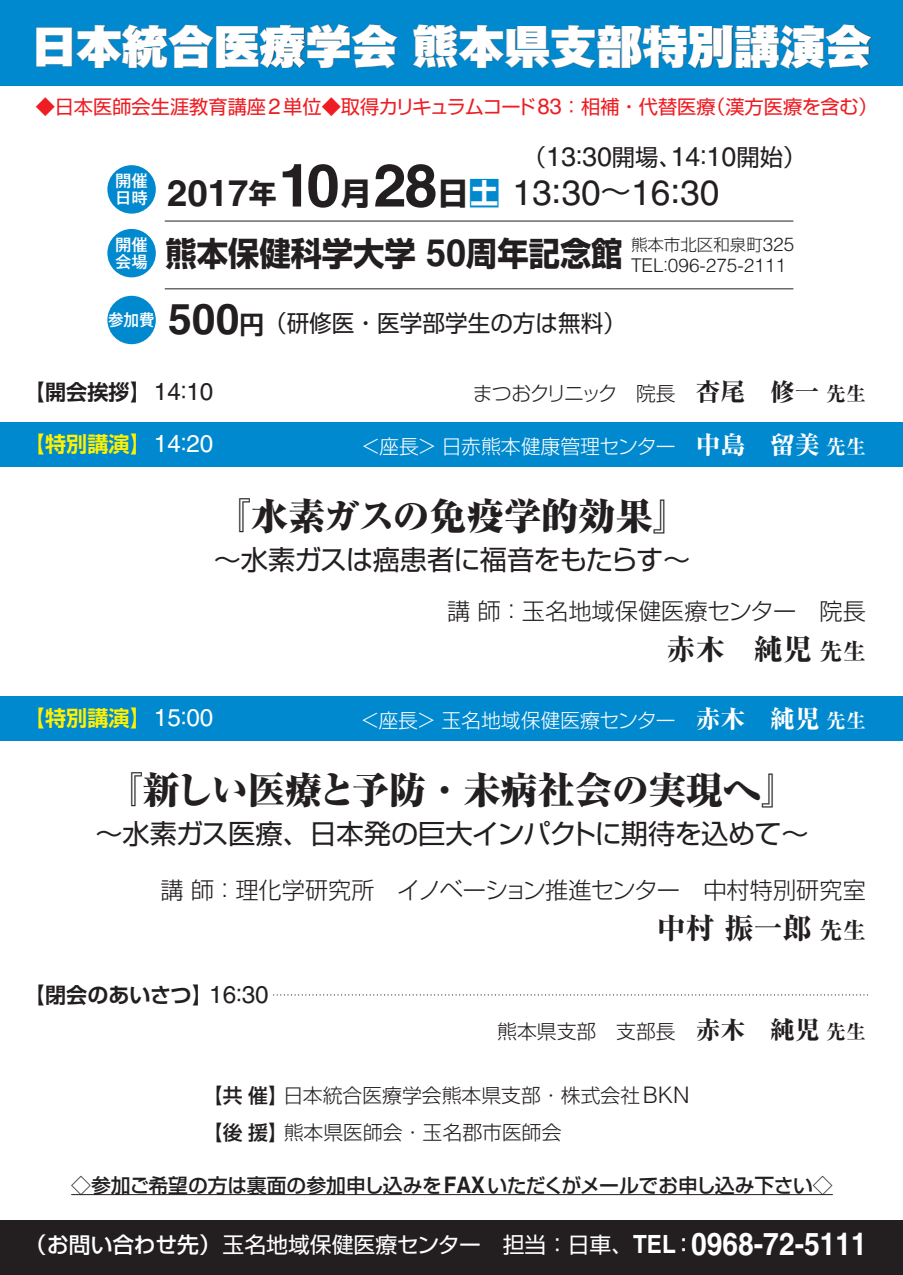
<style>
.page{position:relative;width:903px;height:1275px;background:#fff}
.page>*{position:absolute;margin:0;border:0;box-sizing:border-box;transform-origin:0 0}
.t1{font:900 45.85px "Gothic MB101 Pro";color:#fff}
.t2{font:800 expanded 37.27px "Ryumin Pr 5";color:#231f20}
.t3{font:700 36.57px "Helvetica LT Std";color:#231f20}
.t4{font:35.18px "Helvetica LT Std";color:#231f20}
.t5{font:700 32.9px "Shin Go Pr 5";color:#231f20;scale:.95 1}
.t6{font:700 31.15px "Shin Go Pro";color:#231f20}
.t7{font:800 29.05px "Ryumin Pr 5";color:#231f20}
.t8{font:27.3px "Shin Go Pro";letter-spacing:-.03em;color:#231f20}
.t9{font:300 23.28px "Shin Go Pro";color:#231f20}
.t10{font:23.28px "Shin Go Pro";color:#231f20}
.t11{font:21.88px "Shin Go Pro";color:#fff}
.t12{font:700 21px "Shin Go Pro De";color:#231f20}
.t13{font:700 21px "Shin Go Pro De";color:#fff101}
.t14{font:300 19.78px/36.8px "Shin Go Pro";color:#231f20}
.t15{font:300 19.78px "Shin Go Pro";color:#fff}
.t16{font:500 19.78px "Shin Go Pro";letter-spacing:-.015em;color:#231f20}
.t17{font:300 19.78px "Shin Go Pro";letter-spacing:-.095em;color:#231f20}
.t18{font:19.25px "Shin Go Pro";color:#ee1d23}
.t19{font:300 18.9px "Helvetica LT Std";color:#231f20}
.t20{font:300 16.45px "Shin Go Pro";color:#231f20}
.t21{font:500 16.28px/17px "Gothic MB101 Pro";color:#fff}
.t22{font:500 16.28px "Gothic MB101 Pro";color:#fff;scale:.95 1}
.s1{font-family:"Helvetica LT Std";font-size:22.05px}
.s2{font-family:"Gothic MB101 Pro";font-size:28.53px}
.s3{font-size:59.68px}
.s4{font-family:"Helvetica LT Std";font-size:59.68px}
.s5{color:#0089cf}
.s6{font-family:"Helvetica LT Std";font-size:26.78px}
.s7{font-family:"Shin Go Pro";font-size:30.62px}
.s8{font-family:"Helvetica LT Std";font-size:37.8px}
.s9{font-family:"Shin Go Pro"}
.s10{font-family:"Helvetica LT Std";font-size:18.9px}
.s11{font-family:"Shin Go Pro";font-size:16.45px}
.s12{font-family:"Helvetica LT Std";font-weight:700;font-size:42.52px}
.s13{font-family:"Shin Go Pro De";font-weight:700;font-size:24.68px}
.s14{font-family:"Helvetica LT Std";font-weight:400;font-size:24.32px}
.s15{font-family:"Shin Go Pro";font-weight:400}
.s16{font-family:"Helvetica LT Std";font-weight:400;font-size:24.32px;color:#fff}
.s17{font-family:"Shin Go Pro";font-weight:400;color:#fff}
.s18{font-family:"Ryumin Pr 5";font-weight:800;font-size:24.85px}
.s19{font-family:"Ryumin Pr 5";font-weight:700;font-stretch:expanded}
.s20{font-weight:700;font-stretch:expanded;font-size:23.28px}
.s21{font-weight:500}
.s22{font-family:"Helvetica LT Std";font-size:22.75px}
.s23{font-family:"Helvetica LT Std";font-weight:700;font-size:22.75px}
.s24{font-family:"Helvetica LT Std";font-weight:700;font-size:25.03px}
.s25{font-family:"Helvetica LT Std";font-weight:700;font-size:31.32px}
</style>
<div class="page">
<div style="left:0;top:422px;width:903px;height:45px;background:#0089cf"></div>
<div style="left:0;top:0;width:903px;height:85px;background:#0089cf"></div>
<div style="left:0;top:696px;width:903px;height:44px;background:#0089cf"></div>
<div style="left:0;top:1220px;width:903px;height:55px;background:#231f20"></div>
<hr style="left:71px;top:1194px;width:762px;height:1px;background:#231f20">
<div style="left:107px;top:165px;width:49px;height:49px;background:#0089cf;border-radius:50%"></div>
<div style="left:107px;top:229px;width:49px;height:48px;background:#0089cf;border-radius:50%"></div>
<div style="left:107px;top:296px;width:49px;height:48px;background:#0089cf;border-radius:50%"></div>
<hr style="left:165px;top:221px;width:628px;height:1px;background:#231f20">
<hr style="left:165px;top:289px;width:628px;height:1px;background:#231f20">
<svg style="left:274px;top:994px;width:594px;height:1px"></svg>
<h1 class="t1" style="left:31px;top:8px;width:842px">日本統合医療学会 熊本県支部特別講演会</h1>
<p class="t18" style="left:36px;top:90px;width:843px">◆日本医師会生涯教育講座<span class="s1">2</span>単位◆取得カリキュラムコード<span class="s1">83</span>：相補・代替医療（漢方医療を含む）</p>
<p class="t21" style="left:115px;top:171px;width:34px">開催日時</p>
<p class="t21" style="left:115px;top:234px;width:34px">開催会場</p>
<h3 class="t3" style="left:167px;top:170px;width:174px">2017<span class="s2">年</span><span class="s3">10</span></h3>
<h3 class="t6" style="left:340px;top:168px;width:161px">月<span class="s4">28</span>日<span class="s5">土</span></h3>
<p class="t10" style="left:523px;top:138px;width:285px">（<span class="s6">13</span>：<span class="s6">30</span>開場、<span class="s6">14</span>：<span class="s6">10</span>開始）</p>
<h3 class="t4" style="left:512px;top:173px;width:208px">13:30<span class="s7">～</span>16:30</h3>
<h3 class="t5" style="left:166px;top:228px;width:483px">熊本保健科学大学 <span class="s8">50</span><span class="s9">周年記念館</span></h3>
<p class="t20" style="left:631px;top:231px;width:165px">熊本市北区和泉町<span class="s10">325</span></p>
<p class="t19" style="left:631px;top:253px;width:156px">TEL<span class="s11">：</span>096-275-2111</p>
<p class="t22" style="left:108px;top:306px;width:51px">参加費</p>
<p class="t10" style="left:168px;top:304px;width:459px"><span class="s12">500</span><span class="s13">円</span>（研修医・医学部学生の方は無料）</p>
<p class="t12" style="left:24px;top:375px;width:191px">【開会挨拶】<span class="s14">14</span><span class="s15">：</span><span class="s14">10</span></p>
<p class="t13" style="left:24px;top:427px;width:191px">【特別講演】<span class="s16">14</span><span class="s17">：</span><span class="s16">20</span></p>
<p class="t17" style="left:473px;top:377px;width:395px">まつおクリニック 院長 <span class="s18">杏尾　修一</span> <span class="s19">先生</span></p>
<p class="t15" style="left:361px;top:430px;width:506px">＜座長＞日赤熊本健康管理センター <span class="s18">中島　留美</span> <span class="s19">先生</span></p>
<h2 class="t2" style="left:214px;top:486px;width:478px">『水素ガスの免疫学的効果』</h2>
<h3 class="t8" style="left:214px;top:537px;width:478px">～水素ガスは癌患者に福音をもたらす～</h3>
<p class="t13" style="left:24px;top:701px;width:191px">【特別講演】<span class="s16">15</span><span class="s17">：</span><span class="s16">00</span></p>
<p class="t9" style="left:447px;top:592px;width:420px">講師：玉名地域保健医療センター 院長</p>
<h3 class="t7" style="left:667px;top:627px;width:201px">赤木　純児 <span class="s20">先生</span></h3>
<p class="t15" style="left:360px;top:704px;width:507px">＜座長＞玉名地域保健医療センター <span class="s18">赤木　純児</span> <span class="s19">先生</span></p>
<h2 class="t2" style="left:106px;top:760px;width:694px">『新しい医療と予防・未病社会の実現へ』</h2>
<h3 class="t8" style="left:95px;top:811px;width:715px">～水素ガス医療、日本発の巨大インパクトに期待を込めて～</h3>
<p class="t9" style="left:161px;top:871px;width:707px">講師：理化学研究所 イノベーション推進センター 中村特別研究室</p>
<h3 class="t7" style="left:657px;top:905px;width:211px">中村 振一郎 <span class="s20">先生</span></h3>
<p class="t12" style="left:24px;top:978px;width:246px">【閉会のあいさつ】<span class="s14">16</span><span class="s15">：</span><span class="s14">30</span></p>
<p class="t14" style="left:497px;top:1011px;width:370px">熊本県支部 支部長 <span class="s18">赤木　純児</span> <span class="s19">先生</span></p>
<p class="t14" style="left:203px;top:1075px;width:488px"><span class="s21">【共催】</span>日本統合医療学会熊本県支部・株式会社<span class="s22">BKN</span><span class="s21">【後援】</span>熊本県医師会・玉名郡市医師会</p>
<p class="t16" style="left:71px;top:1169px;width:763px">◇参加ご希望の方は裏面の参加申し込みを<span class="s23">FAX</span>いただくがメールでお申し込み下さい◇</p>
<p class="t11" style="left:25px;top:1226px;width:843px"><span class="s21">（お問い合わせ先）</span>玉名地域保健医療センター 担当：日車、<span class="s24">TEL</span><span class="s21">：</span><span class="s25">0968-72-5111</span></p>
</div>
